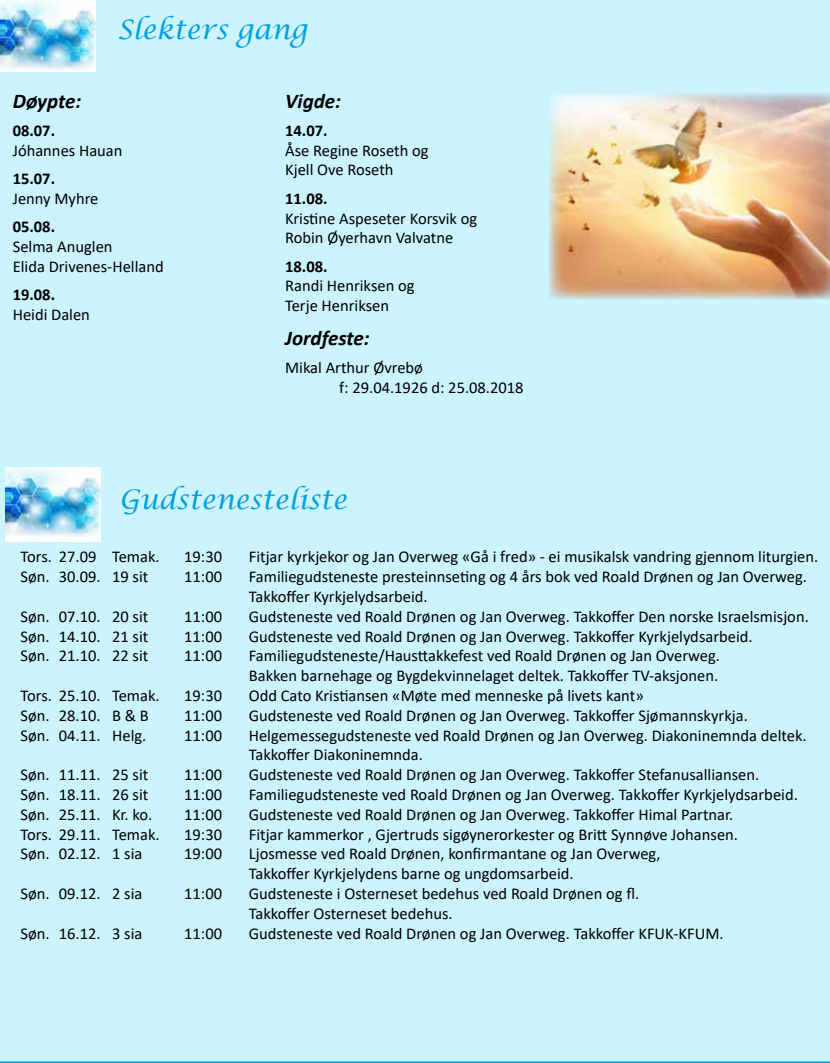
<style>
.page{position:relative;width:830px;height:1063px;background:#fff}
.page>*{position:absolute;margin:0;border:0;box-sizing:border-box;transform-origin:0 0}
.t1{font:italic 27px "Lucida Calligraphy";color:#009fe3}
.t2{font:italic 700 21px "Calibri";color:#000}
.t3{font:16.5px/19.8px "Calibri";color:#000}
.t4{font:700 16.5px "Calibri";color:#000}
</style>
<div class="page">
<div style="left:0;top:0;width:829px;height:1063px;background:#ccf4ff"></div>
<img style="left:0;top:0;width:95px;height:72px">
<img style="left:5px;top:468px;width:96px;height:73px">
<img style="left:549px;top:93px;width:280px;height:206px">
<h1 class="t1" style="left:117px;top:13px;width:192px">Slekters gang</h1>
<p class="t2" style="left:13px;top:86px;width:70px">Døypte:</p>
<p class="t4" style="left:13px;top:119px;width:44px">08.07.</p>
<p class="t3" style="left:13px;top:140px;width:111px">Jóhannes Hauan</p>
<p class="t4" style="left:13px;top:167px;width:44px">15.07.</p>
<p class="t3" style="left:13px;top:188px;width:87px">Jenny Myhre</p>
<p class="t4" style="left:13px;top:215px;width:44px">05.08.</p>
<p class="t3" style="left:13px;top:236px;width:152px">Selma Anuglen<br>Elida Drivenes-Helland</p>
<p class="t4" style="left:13px;top:283px;width:44px">19.08.</p>
<p class="t3" style="left:13px;top:304px;width:79px">Heidi Dalen</p>
<p class="t2" style="left:285px;top:86px;width:57px">Vigde:</p>
<p class="t4" style="left:285px;top:119px;width:44px">14.07.</p>
<p class="t3" style="left:285px;top:140px;width:145px">Åse Regine Roseth og<br>Kjell Ove Roseth</p>
<p class="t4" style="left:285px;top:187px;width:44px">11.08.</p>
<p class="t3" style="left:285px;top:208px;width:194px">Kristine Aspeseter Korsvik og<br>Robin Øyerhavn Valvatne</p>
<p class="t4" style="left:285px;top:254px;width:44px">18.08.</p>
<p class="t3" style="left:285px;top:276px;width:131px">Randi Henriksen og<br>Terje Henriksen</p>
<p class="t2" style="left:285px;top:323px;width:86px">Jordfeste:</p>
<p class="t3" style="left:339px;top:357px;width:186px;text-indent:-54px">Mikal Arthur Øvrebø<br>f: 29.04.1926 d: 25.08.2018</p>
<h1 class="t1" style="left:119px;top:483px;width:229px">Gudstenesteliste</h1>
<p class="t3" style="left:21px;top:547px;width:141px">Tors. 27.09 Temak.</p>
<p class="t3" style="left:184px;top:547px;width:39px">19:30</p>
<p class="t3" style="left:249px;top:547px;width:570px">Fitjar kyrkjekor og Jan Overweg «Gå i fred» - ei musikalsk vandring gjennom liturgien.</p>
<p class="t3" style="left:21px;top:566px;width:129px">Søn. 30.09. 19 sit</p>
<p class="t3" style="left:184px;top:566px;width:39px">11:00</p>
<p class="t3" style="left:249px;top:566px;width:559px">Familiegudsteneste presteinnseting og 4 års bok ved Roald Drønen og Jan Overweg.<br>Takkoffer Kyrkjelydsarbeid.</p>
<p class="t3" style="left:21px;top:606px;width:129px">Søn. 07.10. 20 sit</p>
<p class="t3" style="left:184px;top:606px;width:39px">11:00</p>
<p class="t3" style="left:249px;top:606px;width:561px">Gudsteneste ved Roald Drønen og Jan Overweg. Takkoffer Den norske Israelsmisjon.</p>
<p class="t3" style="left:21px;top:626px;width:129px">Søn. 14.10. 21 sit</p>
<p class="t3" style="left:184px;top:626px;width:39px">11:00</p>
<p class="t3" style="left:249px;top:626px;width:505px">Gudsteneste ved Roald Drønen og Jan Overweg. Takkoffer Kyrkjelydsarbeid.</p>
<p class="t3" style="left:21px;top:646px;width:129px">Søn. 21.10. 22 sit</p>
<p class="t3" style="left:184px;top:646px;width:39px">11:00</p>
<p class="t3" style="left:249px;top:646px;width:472px">Familiegudsteneste/Hausttakkefest ved Roald Drønen og Jan Overweg.<br>Bakken barnehage og Bygdekvinnelaget deltek. Takkoffer TV-aksjonen.</p>
<p class="t3" style="left:21px;top:685px;width:141px">Tors. 25.10. Temak.</p>
<p class="t3" style="left:184px;top:685px;width:39px">19:30</p>
<p class="t3" style="left:249px;top:685px;width:396px">Odd Cato Kristiansen «Møte med menneske på livets kant»</p>
<p class="t3" style="left:21px;top:705px;width:130px">Søn. 28.10. B &amp; B</p>
<p class="t3" style="left:184px;top:705px;width:39px">11:00</p>
<p class="t3" style="left:249px;top:705px;width:500px">Gudsteneste ved Roald Drønen og Jan Overweg. Takkoffer Sjømannskyrkja.</p>
<p class="t3" style="left:21px;top:725px;width:127px">Søn. 04.11. Helg.</p>
<p class="t3" style="left:184px;top:725px;width:39px">11:00</p>
<p class="t3" style="left:249px;top:725px;width:559px">Helgemessegudsteneste ved Roald Drønen og Jan Overweg. Diakoninemnda deltek.<br>Takkoffer Diakoninemnda.</p>
<p class="t3" style="left:21px;top:764px;width:129px">Søn. 11.11. 25 sit</p>
<p class="t3" style="left:184px;top:764px;width:39px">11:00</p>
<p class="t3" style="left:249px;top:764px;width:511px">Gudsteneste ved Roald Drønen og Jan Overweg. Takkoffer Stefanusalliansen.</p>
<p class="t3" style="left:21px;top:784px;width:129px">Søn. 18.11. 26 sit</p>
<p class="t3" style="left:184px;top:784px;width:39px">11:00</p>
<p class="t3" style="left:249px;top:784px;width:550px">Familiegudsteneste ved Roald Drønen og Jan Overweg. Takkoffer Kyrkjelydsarbeid.</p>
<p class="t3" style="left:21px;top:804px;width:133px">Søn. 25.11. Kr. ko.</p>
<p class="t3" style="left:184px;top:804px;width:39px">11:00</p>
<p class="t3" style="left:249px;top:804px;width:486px">Gudsteneste ved Roald Drønen og Jan Overweg. Takkoffer Himal Partnar.</p>
<p class="t3" style="left:21px;top:824px;width:141px">Tors. 29.11. Temak.</p>
<p class="t3" style="left:184px;top:824px;width:39px">19:30</p>
<p class="t3" style="left:249px;top:824px;width:490px">Fitjar kammerkor , Gjertruds sigøynerorkester og Britt Synnøve Johansen.</p>
<p class="t3" style="left:21px;top:844px;width:123px">Søn. 02.12. 1 sia</p>
<p class="t3" style="left:184px;top:844px;width:39px">19:00</p>
<p class="t3" style="left:249px;top:844px;width:413px">Ljosmesse ved Roald Drønen, konfirmantane og Jan Overweg,<br>Takkoffer Kyrkjelydens barne og ungdomsarbeid.</p>
<p class="t3" style="left:21px;top:883px;width:123px">Søn. 09.12. 2 sia</p>
<p class="t3" style="left:184px;top:883px;width:39px">11:00</p>
<p class="t3" style="left:249px;top:883px;width:392px">Gudsteneste i Osterneset bedehus ved Roald Drønen og fl.<br>Takkoffer Osterneset bedehus.</p>
<p class="t3" style="left:21px;top:923px;width:123px">Søn. 16.12. 3 sia</p>
<p class="t3" style="left:184px;top:923px;width:39px">11:00</p>
<p class="t3" style="left:249px;top:923px;width:476px">Gudsteneste ved Roald Drønen og Jan Overweg. Takkoffer KFUK-KFUM.</p>
</div>
